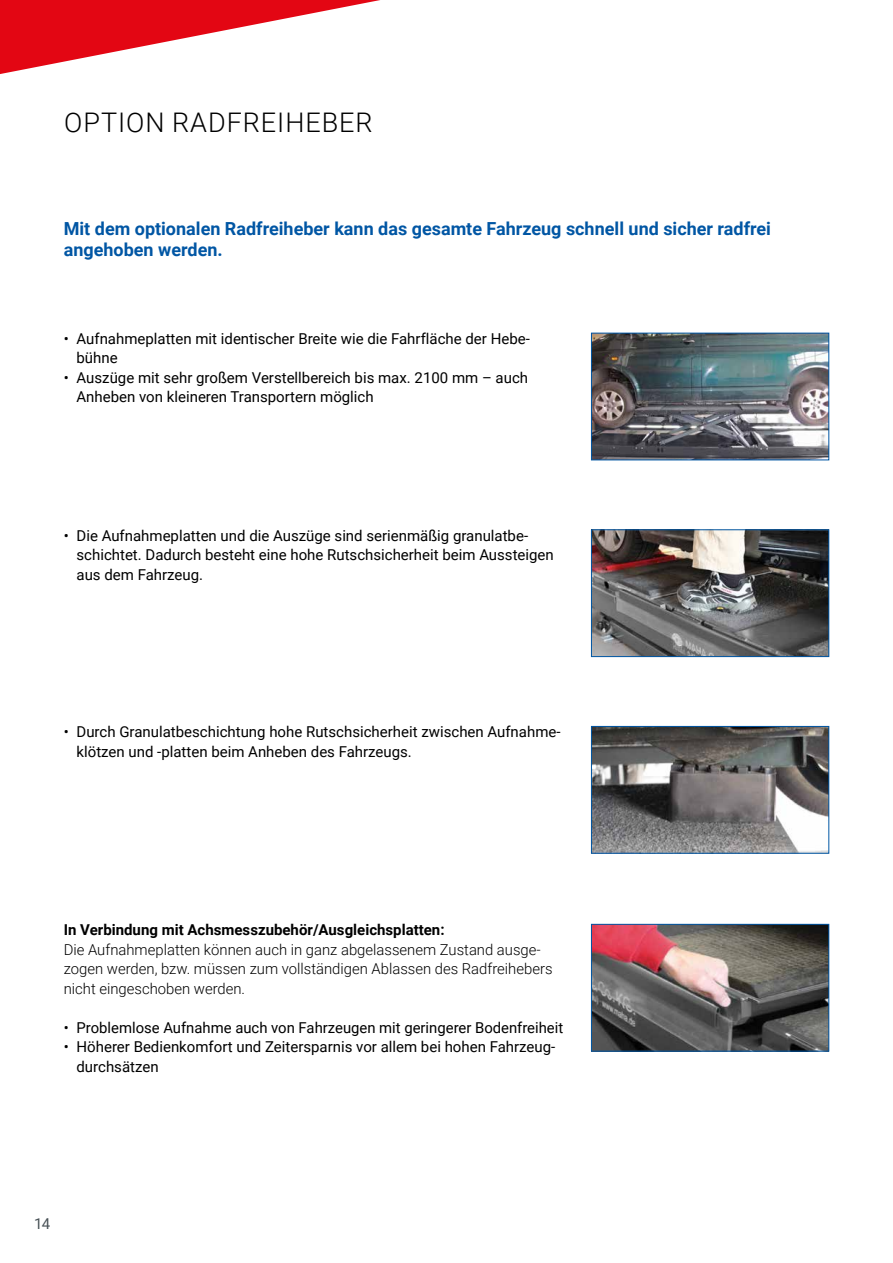
<style>
.page{position:relative;width:893px;height:1263px;background:#fff}
.page>*{position:absolute;margin:0;border:0;box-sizing:border-box;transform-origin:0 0}
.t1{font:300 27px "Roboto";letter-spacing:.035em;color:#000}
.t2{font:700 18px/21.6px "Roboto";color:#0056a4}
.t3{font:15px/19.5px "Roboto";color:#000}
.t4{font:300 15px/19.5px "Roboto";color:#000}
.t5{font:700 15px "Roboto";color:#000}
.t6{font:15px "Roboto";color:#485156}
</style>
<div class="page">
<svg style="left:0;top:0;width:380px;height:74px"></svg>
<img style="left:593px;top:926px;width:234px;height:123px">
<div style="left:591px;top:924px;width:238px;height:127px;border:1px solid #0056a4"></div>
<img style="left:593px;top:335px;width:234px;height:123px">
<div style="left:591px;top:333px;width:238px;height:127px;border:1px solid #0056a4"></div>
<img style="left:593px;top:531px;width:234px;height:124px">
<div style="left:591px;top:529px;width:238px;height:128px;border:1px solid #0056a4"></div>
<img style="left:593px;top:728px;width:234px;height:124px">
<div style="left:591px;top:726px;width:238px;height:128px;border:1px solid #0056a4"></div>
<h1 class="t1" style="left:64px;top:103px;width:310px">OPTION RADFREIHEBER</h1>
<p class="t2" style="left:64px;top:217px;width:709px">Mit dem optionalen Radfreiheber kann das gesamte Fahrzeug schnell und sicher radfrei angehoben werden.</p>
<p class="t3" style="left:77px;top:328px;width:455px;text-indent:-13px">• Aufnahmeplatten mit identischer Breite wie die Fahrfläche der Hebe&shy;bühne</p>
<p class="t3" style="left:77px;top:367px;width:453px;text-indent:-13px">• Auszüge mit sehr großem Verstellbereich bis max. 2100 mm – auch<br>Anheben von kleineren Transportern möglich</p>
<p class="t3" style="left:77px;top:525px;width:479px;text-indent:-13px">• Die Aufnahmeplatten und die Auszüge sind serienmäßig granulatbe&shy;schichtet. Dadurch besteht eine hohe Rutschsicherheit beim Aussteigen aus dem Fahrzeug.</p>
<p class="t3" style="left:77px;top:722px;width:486px;text-indent:-13px">• Durch Granulatbeschichtung hohe Rutschsicherheit zwischen Aufnahme&shy;klötzen und -platten beim Anheben des Fahrzeugs.</p>
<p class="t5" style="left:64px;top:919px;width:382px">In Verbindung mit Achsmesszubehör/Ausgleichsplatten:</p>
<p class="t4" style="left:64px;top:939px;width:490px">Die Aufnahmeplatten können auch in ganz abgelassenem Zustand ausge&shy;zogen werden, bzw. müssen zum vollständigen Ablassen des Radfreihebers nicht eingeschoben werden.</p>
<p class="t3" style="left:64px;top:1017px;width:501px">• Problemlose Aufnahme auch von Fahrzeugen mit geringerer Bodenfreiheit</p>
<p class="t3" style="left:77px;top:1036px;width:480px;text-indent:-13px">• Höherer Bedienkomfort und Zeitersparnis vor allem bei hohen Fahrzeug&shy;durchsätzen</p>
<p class="t6" style="left:34px;top:1213px;width:18px">14</p>
</div>
